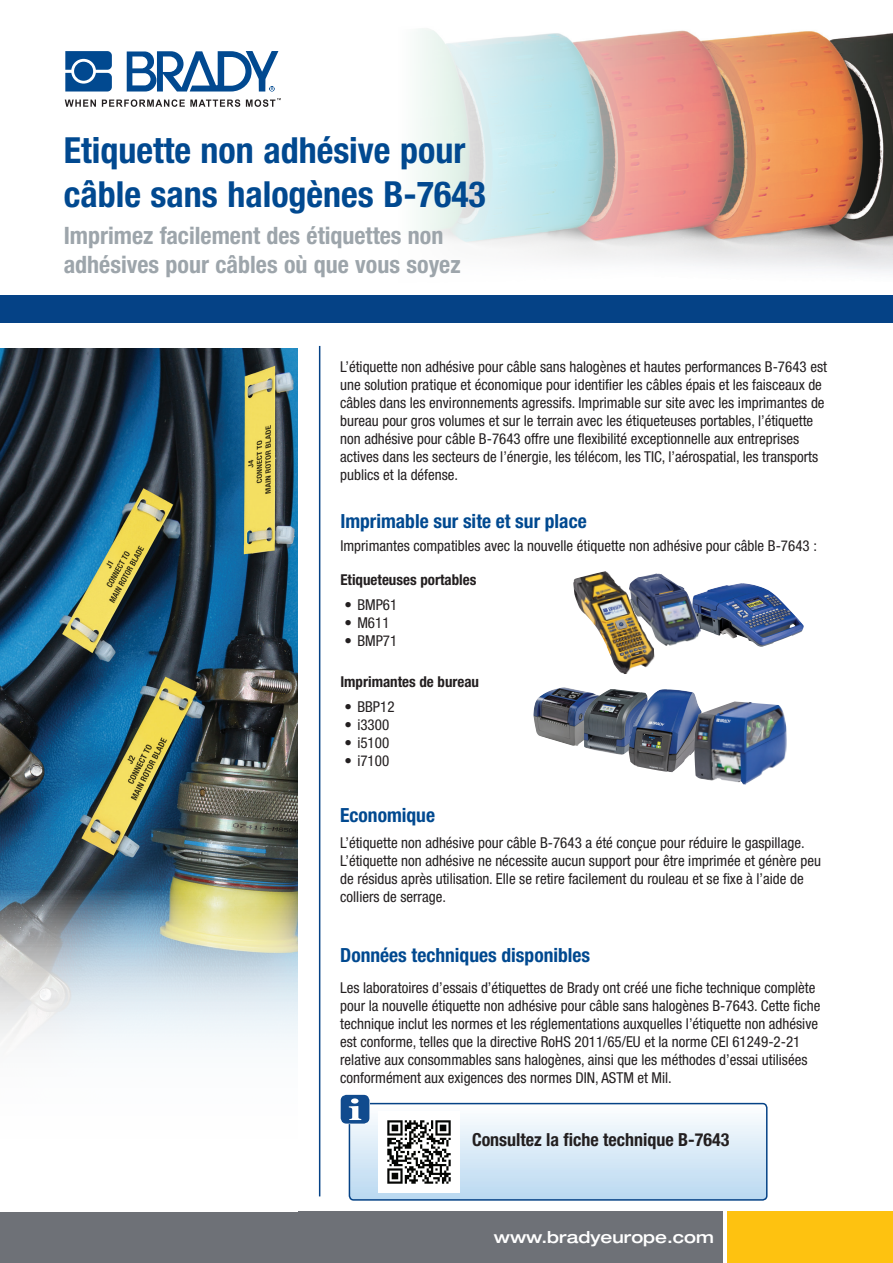
<style>
.page{position:relative;width:893px;height:1263px;background:#fff}
.page>*{position:absolute;margin:0;border:0;box-sizing:border-box;transform-origin:0 0}
.t1{font:700 condensed 36px/43.2px "Helvetica Neue LT Pro";color:#014990}
.t2{font:700 condensed 24px/28.8px "Helvetica Neue LT Pro";color:#9da5ab}
.t3{font:700 condensed 19.5px "Helvetica Neue LT Pro";color:#014990}
.t4{font:700 condensed 18px "Helvetica Neue LT Pro";color:#231f20}
.t5{font:500 expanded 16.5px "Helvetica Neue LT Pro";color:#fff}
.t6{font:condensed 15px/18px "Helvetica Neue LT Pro";color:#231f20}
.t7{font:700 condensed 15px "Helvetica Neue LT Pro";color:#231f20}
</style>
<div class="page">
<img style="left:395px;top:28px;width:498px;height:268px">
<div style="left:0;top:296px;width:893px;height:27px;background:#054286"></div>
<svg style="left:65px;top:51px;width:47px;height:41px;background:#2c67a2"></svg>
<svg style="left:127px;top:51px;width:151px;height:41px"></svg>
<svg style="left:65px;top:100px;width:31px;height:7px"></svg>
<svg style="left:102px;top:99px;width:138px;height:8px"></svg>
<svg style="left:246px;top:98px;width:35px;height:9px"></svg>
<hr style="left:319px;top:346px;width:1px;height:850px;background:#054286">
<div style="left:0;top:1212px;width:723px;height:51px;background:#6e7177"></div>
<div style="left:727px;top:1212px;width:166px;height:51px;background:#fec210"></div>
<svg style="left:340px;top:1094px;width:30px;height:30px"></svg>
<div style="left:341px;top:1095px;width:28px;height:28px;background:#114b8e;border-radius:6px"></div>
<svg style="left:349px;top:1098px;width:418px;height:102px"></svg>
<img style="left:378px;top:1111px;width:81px;height:81px">
<img style="left:533px;top:687px;width:73px;height:59px">
<img style="left:591px;top:689px;width:20px;height:14px">
<img style="left:701px;top:583px;width:103px;height:64px">
<img style="left:654px;top:574px;width:47px;height:72px">
<img style="left:573px;top:571px;width:81px;height:103px">
<img style="left:629px;top:689px;width:68px;height:83px">
<img style="left:694px;top:701px;width:93px;height:83px">
<img style="left:0;top:349px;width:298px;height:540px">
<svg style="left:0;top:889px;width:298px;height:154px;background:#c5d0cd"></svg>
<h1 class="t1" style="left:64px;top:129px;width:424px">Etiquette non adhésive pour câble sans halogènes B-7643</h1>
<h2 class="t2" style="left:64px;top:221px;width:398px">Imprimez facilement des étiquettes non adhésives pour câbles où que vous soyez</h2>
<p class="t6" style="left:340px;top:358px;width:488px">L’étiquette non adhésive pour câble sans halogènes et hautes performances B-7643 est une solution pratique et économique pour identifier les câbles épais et les faisceaux de câbles dans les environnements agressifs. Imprimable sur site avec les imprimantes de bureau pour gros volumes et sur le terrain avec les étiqueteuses portables, l’étiquette non adhésive pour câble B-7643 offre une flexibilité exceptionnelle aux entreprises actives dans les secteurs de l’énergie, les télécom, les TIC, l’aérospatial, les transports publics et la défense.</p>
<h3 class="t3" style="left:340px;top:510px;width:248px">Imprimable sur site et sur place</h3>
<p class="t6" style="left:340px;top:536px;width:478px">Imprimantes compatibles avec la nouvelle étiquette non adhésive pour câble B-7643 :</p>
<p class="t7" style="left:340px;top:570px;width:138px">Etiqueteuses portables</p>
<p class="t6" style="left:345px;top:596px;width:54px">• BMP61</p>
<p class="t6" style="left:345px;top:614px;width:46px">• M611</p>
<p class="t6" style="left:345px;top:632px;width:54px">• BMP71</p>
<p class="t7" style="left:340px;top:672px;width:140px">Imprimantes de bureau</p>
<p class="t6" style="left:345px;top:698px;width:51px">• BBP12</p>
<p class="t6" style="left:345px;top:716px;width:46px">• i3300</p>
<p class="t6" style="left:345px;top:734px;width:46px">• i5100</p>
<p class="t6" style="left:345px;top:752px;width:46px">• i7100</p>
<h3 class="t3" style="left:340px;top:803px;width:96px">Economique</h3>
<p class="t6" style="left:340px;top:834px;width:482px">L’étiquette non adhésive pour câble B-7643 a été conçue pour réduire le gaspillage.<br>L’étiquette non adhésive ne nécessite aucun support pour être imprimée et génère peu de résidus après utilisation. Elle se retire facilement du rouleau et se fixe à l’aide de colliers de serrage.</p>
<h3 class="t3" style="left:340px;top:944px;width:252px">Données techniques disponibles</h3>
<p class="t6" style="left:340px;top:978px;width:482px">Les laboratoires d’essais d’étiquettes de Brady ont créé une fiche technique complète pour la nouvelle étiquette non adhésive pour câble sans halogènes B-7643. Cette fiche technique inclut les normes et les réglementations auxquelles l’étiquette non adhésive est conforme, telles que la directive RoHS 2011/65/EU et la norme CEI 61249-2-21 relative aux consommables sans halogènes, ainsi que les méthodes d’essai utilisées conformément aux exigences des normes DIN, ASTM et Mil.</p>
<p class="t4" style="left:472px;top:1129px;width:259px">Consultez la fiche technique B-7643</p>
<p class="t5" style="left:494px;top:1227px;width:222px">www.bradyeurope.com</p>
</div>
